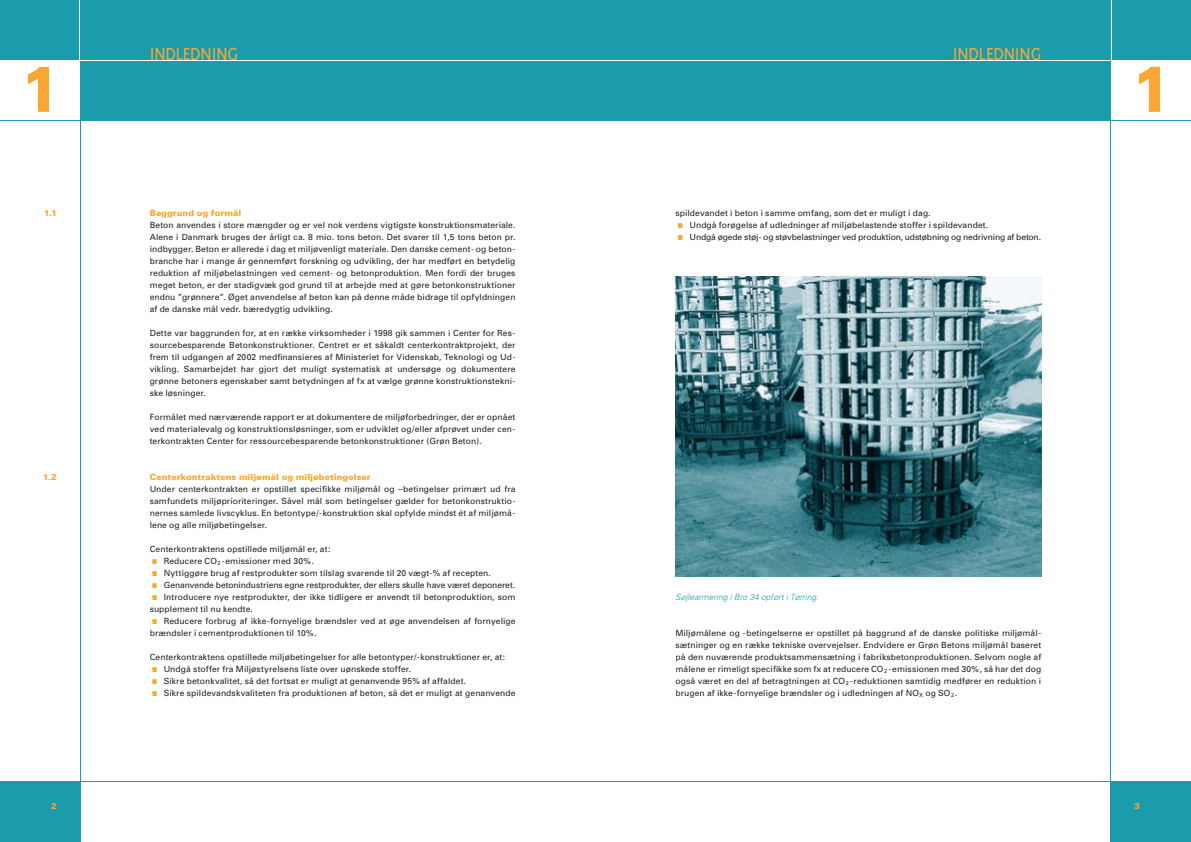
<style>
.page{position:relative;width:1191px;height:842px;background:#fff}
.page>*{position:absolute;margin:0;border:0;box-sizing:border-box;transform-origin:0 0}
.t1{font:900 65px "Univers";color:#faa634;scale:.9 1}
.t2{font:700 35px "Univers";color:#faa634}
.t3{font:300 20px "Triplex";letter-spacing:-.015em;color:#faa634}
.t4{font:8.5px/12px "Univers";letter-spacing:.01em;color:#231f20;text-align:justify}
.t5{font:8.5px "Univers";letter-spacing:-.01em;color:#231f20}
.t6{font:8.5px "Univers";letter-spacing:-.015em;color:#231f20}
.t7{font:900 8.5px "Univers";letter-spacing:.01em;color:#faa634}
.t8{font:italic 300 8.5px "Univers";color:#1a9cac}
</style>
<div class="page">
<div style="left:0;top:782px;width:80px;height:60px;background:#1a9cac"></div>
<div style="left:0;top:0;width:595px;height:60px;background:#1a9cac"></div>
<div style="left:80px;top:0;width:515px;height:121px;background:#1a9cac"></div>
<hr style="left:0;top:781px;width:595px;height:1px;background:#1a9cac">
<hr style="left:80px;top:120px;width:1px;height:722px;background:#1a9cac">
<hr style="left:80px;top:60px;width:515px;height:1px;background:#fff">
<hr style="left:79px;top:0;width:1px;height:120px;background:#fff">
<hr style="left:0;top:120px;width:595px;height:1px;background:#1a9cac">
<div style="left:1111px;top:782px;width:80px;height:60px;background:#1a9cac"></div>
<div style="left:595px;top:0;width:596px;height:60px;background:#1a9cac"></div>
<div style="left:595px;top:0;width:516px;height:121px;background:#1a9cac"></div>
<hr style="left:595px;top:781px;width:596px;height:1px;background:#1a9cac">
<hr style="left:1110px;top:120px;width:1px;height:722px;background:#1a9cac">
<hr style="left:595px;top:60px;width:516px;height:1px;background:#fff">
<hr style="left:1111px;top:0;width:1px;height:121px;background:#fff">
<hr style="left:595px;top:120px;width:596px;height:1px;background:#1a9cac">
<img style="left:675px;top:276px;width:366px;height:300px">
<h3 class="t3" style="left:150px;top:43px;width:90px">INDLEDNING</h3>
<h3 class="t3" style="left:953px;top:43px;width:90px">INDLEDNING</h3>
<h1 class="t1" style="left:20px;top:48px;width:45px">1</h1>
<h1 class="t1" style="left:1131px;top:48px;width:45px">1</h1>
<p class="t7" style="left:44px;top:208px;width:14px">1.1</p>
<p class="t7" style="left:43px;top:472px;width:15px">1.2</p>
<p class="t7" style="left:150px;top:208px;width:93px">Baggrund og formål</p>
<p class="t4" style="left:150px;top:219px;width:367px">Beton anvendes i store mængder og er vel nok verdens vigtigste konstruktionsmateriale.<br>Alene i Danmark bruges der årligt ca. 8 mio. tons beton. Det svarer til 1,5 tons beton pr. indbygger. Beton er allerede i dag et miljøvenligt materiale. Den danske cement- og beton&shy;branche har i mange år gennemført forskning og udvikling, der har medført en betydelig reduktion af miljøbelastningen ved cement- og betonproduktion. Men fordi der bruges meget beton, er der stadigvæk god grund til at arbejde med at gøre betonkonstruktioner endnu ”grønnere”. Øget anvendelse af beton kan på denne måde bidrage til opfyldningen af de danske mål vedr. bæredygtig udvikling.</p>
<p class="t4" style="left:150px;top:327px;width:367px">Dette var baggrunden for, at en række virksomheder i 1998 gik sammen i Center for Res&shy;sourcebesparende Betonkonstruktioner. Centret er et såkaldt centerkontraktprojekt, der frem til udgangen af 2002 medfinansieres af Ministeriet for Videnskab, Teknologi og Ud&shy;vikling. Samarbejdet har gjort det muligt systematisk at undersøge og dokumentere grønne betoners egenskaber samt betydningen af fx at vælge grønne konstruktionstekni&shy;ske løsninger.</p>
<p class="t4" style="left:150px;top:411px;width:367px">Formålet med nærværende rapport er at dokumentere de miljøforbedringer, der er opnået ved materialevalg og konstruktionsløsninger, som er udviklet og/eller afprøvet under cen&shy;terkontrakten Center for ressourcebesparende betonkonstruktioner (Grøn Beton).</p>
<p class="t7" style="left:150px;top:472px;width:222px">Centerkontraktens miljømål og miljøbetingelser</p>
<p class="t4" style="left:150px;top:483px;width:367px">Under centerkontrakten er opstillet specifikke miljømål og –betingelser primært ud fra samfundets miljøprioriteringer. Såvel mål som betingelser gælder for betonkonstruktio&shy;nernes samlede livscyklus. En betontype/-konstruktion skal opfylde mindst ét af miljømå&shy;lene og alle miljøbetingelser.</p>
<p class="t4" style="left:150px;top:543px;width:182px">Centerkontraktens opstillede miljømål er, at:</p>
<h2 class="t2" style="left:150px;top:537px;width:11px">·</h2>
<p class="t4" style="left:164px;top:555px;width:152px">Reducere CO<sub>2</sub> -emissioner med 30%.</p>
<h2 class="t2" style="left:150px;top:549px;width:11px">·</h2>
<p class="t4" style="left:164px;top:567px;width:329px">Nyttiggøre brug af restprodukter som tilslag svarende til 20 vægt-% af recepten.</p>
<h2 class="t2" style="left:150px;top:561px;width:11px">·</h2>
<p class="t5" style="left:164px;top:580px;width:353px">Genanvende betonindustriens egne restprodukter, der ellers skulle have været deponeret.</p>
<h2 class="t2" style="left:150px;top:573px;width:11px">·</h2>
<p class="t4" style="left:150px;top:591px;width:367px;text-indent:14px">Introducere nye restprodukter, der ikke tidligere er anvendt til betonproduktion, som supplement til nu kendte.</p>
<h2 class="t2" style="left:150px;top:597px;width:11px">·</h2>
<p class="t4" style="left:150px;top:615px;width:367px;text-indent:14px">Reducere forbrug af ikke-fornyelige brændsler ved at øge anvendelsen af fornyelige brændsler i cementproduktionen til 10%.</p>
<p class="t4" style="left:150px;top:651px;width:357px">Centerkontraktens opstillede miljøbetingelser for alle betontyper/-konstruktioner er, at:</p>
<h2 class="t2" style="left:150px;top:645px;width:11px">·</h2>
<p class="t4" style="left:164px;top:663px;width:249px">Undgå stoffer fra Miljøstyrelsens liste over uønskede stoffer.</p>
<h2 class="t2" style="left:150px;top:657px;width:11px">·</h2>
<p class="t4" style="left:164px;top:675px;width:304px">Sikre betonkvalitet, så det fortsat er muligt at genanvende 95% af affaldet.</p>
<h2 class="t2" style="left:150px;top:669px;width:11px">·</h2>
<p class="t4" style="left:164px;top:687px;width:353px">Sikre spildevandskvaliteten fra produktionen af beton, så det er muligt at genanvende</p>
<p class="t4" style="left:675px;top:207px;width:257px">spildevandet i beton i samme omfang, som det er muligt i dag.</p>
<h2 class="t2" style="left:675px;top:201px;width:11px">·</h2>
<p class="t4" style="left:689px;top:219px;width:300px">Undgå forøgelse af udledninger af miljøbelastende stoffer i spildevandet.</p>
<h2 class="t2" style="left:675px;top:213px;width:11px">·</h2>
<p class="t6" style="left:689px;top:232px;width:353px">Undgå øgede støj- og støvbelastninger ved produktion, udstøbning og nedrivning af beton.</p>
<p class="t8" style="left:675px;top:592px;width:145px">Søjlearmering i Bro 34 opført i Tørring.</p>
<p class="t4" style="left:675px;top:627px;width:367px">Miljømålene og -betingelserne er opstillet på baggrund af de danske politiske miljømål&shy;sætninger og en række tekniske overvejelser. Endvidere er Grøn Betons miljømål baseret på den nuværende produktsammensætning i fabriksbetonproduktionen. Selvom nogle af målene er rimeligt specifikke som fx at reducere CO<sub>2</sub> -emissionen med 30%, så har det dog også været en del af betragtningen at CO<sub>2</sub> -reduktionen samtidig medfører en reduktion i brugen af ikke-fornyelige brændsler og i udledningen af NO<sub>X</sub> og SO<sub>2</sub>.</p>
<p class="t7" style="left:51px;top:800px;width:7px">2</p>
<p class="t7" style="left:1134px;top:800px;width:7px">3</p>
</div>
